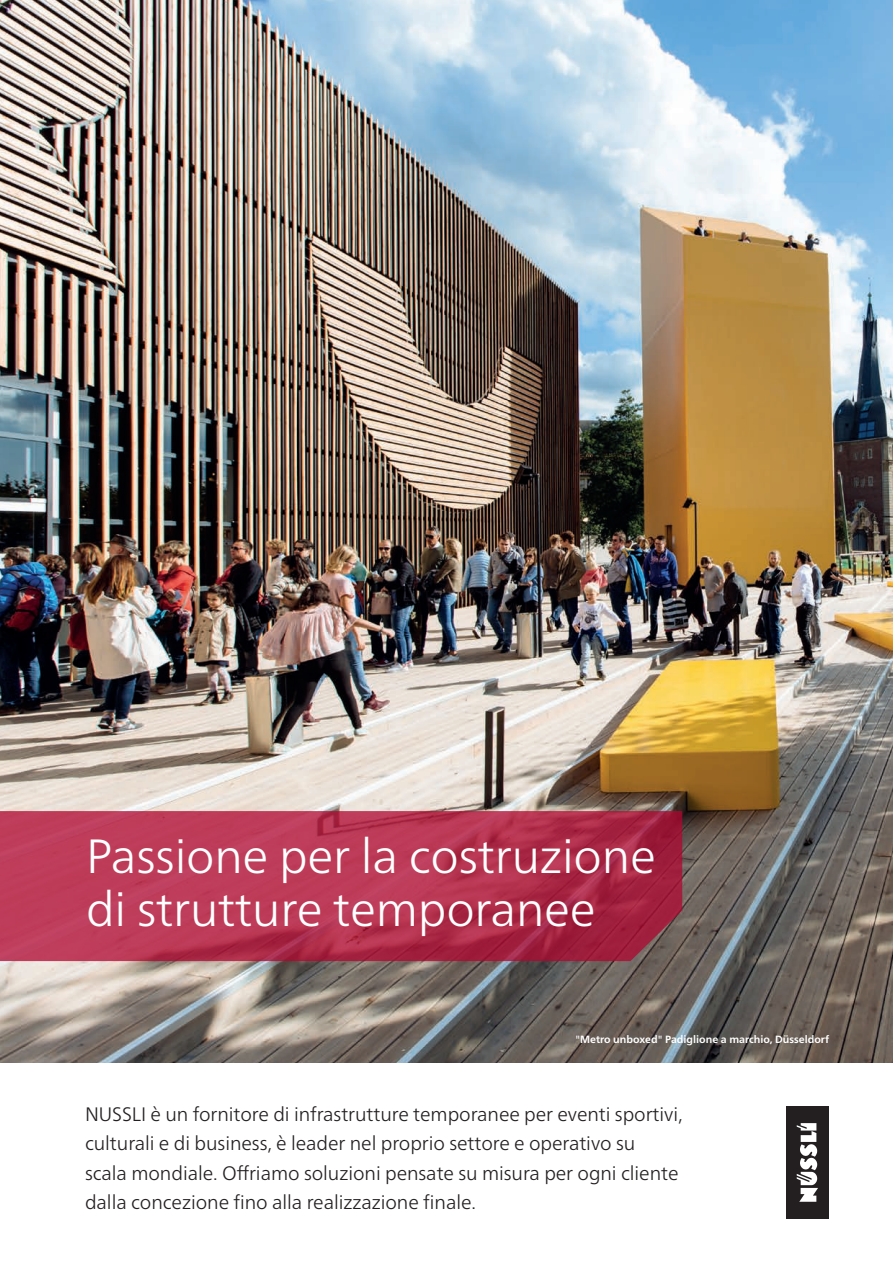
<style>
.page{position:relative;width:893px;height:1263px;background:#fff}
.page>*{position:absolute;margin:0;border:0;box-sizing:border-box;transform-origin:0 0}
.t1{font:300 48px/52.5px "Frutiger Neue LTW1 G";letter-spacing:-.005em;color:#fff}
.t2{font:300 19.5px/29.2px "Frutiger Neue LTW1 G";letter-spacing:-.005em;color:#231f20}
.t3{font:700 10.5px "Frutiger Neue LTW1 G";color:#fff}
</style>
<div class="page">
<img style="left:0;top:0;width:893px;height:1063px">
<div style="left:787px;top:1106px;width:42px;height:113px;background:#231f20"></div>
<svg style="left:797px;top:1123px;width:21px;height:79px"></svg>
<svg style="left:0;top:811px;width:682px;height:150px;background:#b43451"></svg>
<h1 class="t1" style="left:86px;top:827px;width:571px">Passione per la costruzione di strutture temporanee</h1>
<p class="t3" style="left:575px;top:1032px;width:255px">"Metro unboxed" Padiglione a marchio, Düsseldorf</p>
<p class="t2" style="left:85px;top:1098px;width:599px">NUSSLI è un fornitore di infrastrutture temporanee per eventi sportivi, culturali e di business, è leader nel proprio settore e operativo su<br>scala mondiale. Offriamo soluzioni pensate su misura per ogni cliente dalla concezione fino alla realizzazione finale.</p>
</div>
